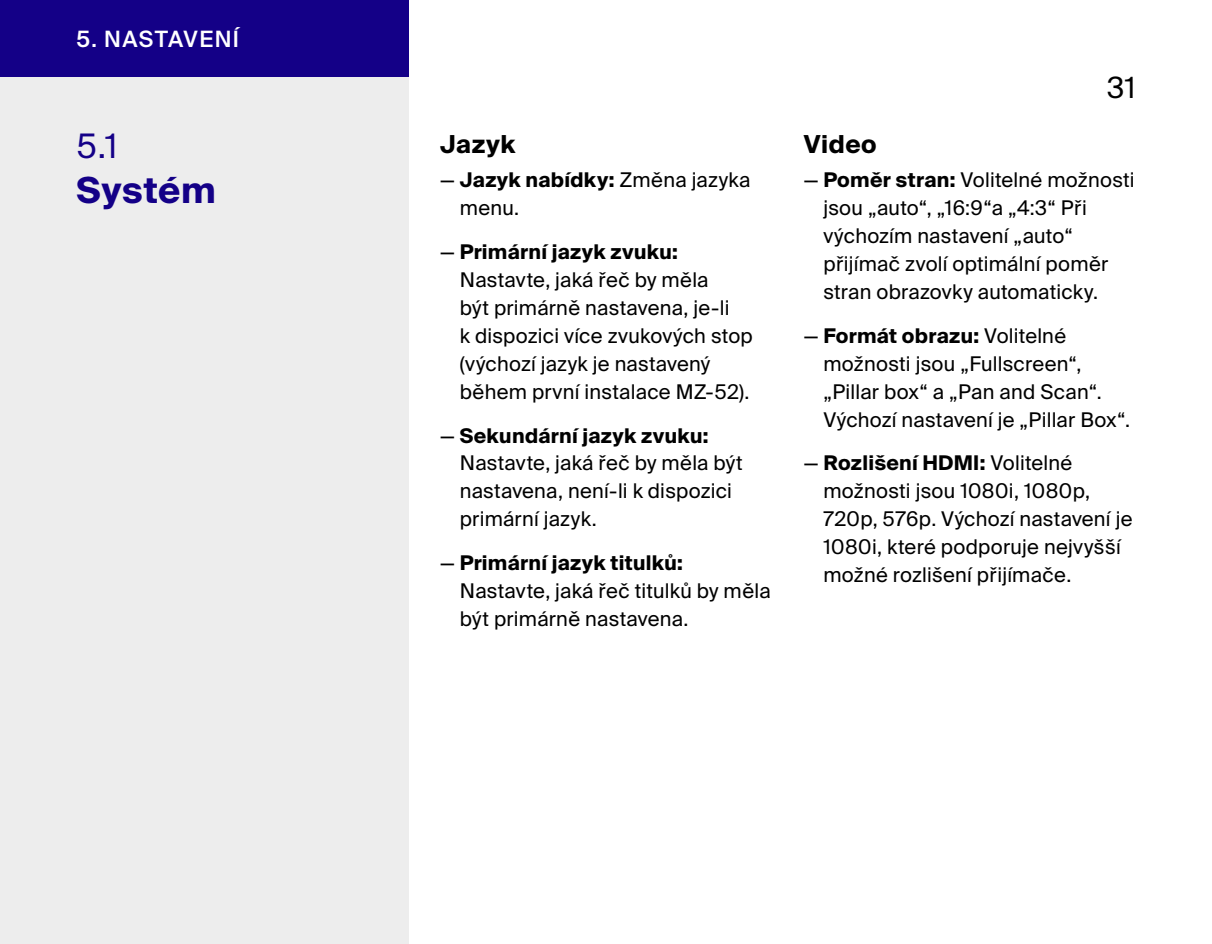
<style>
.page{position:relative;width:1212px;height:944px;background:#fff}
.page>*{position:absolute;margin:0;border:0;box-sizing:border-box;transform-origin:0 0}
.t1{font:700 36px "Suisse Intl";letter-spacing:.015em;color:#140087}
.t2{font:33.75px "Suisse Intl";color:#140087}
.t3{font:29.25px "Suisse Intl";color:#000}
.t4{font:700 24.75px "Suisse Intl";letter-spacing:.025em;color:#000}
.t5{font:500 22.5px "Suisse Intl";letter-spacing:.065em;color:#fff}
.t6{font:20.25px/27.9px "Suisse Intl";letter-spacing:.01em;color:#000}
.s1{font-weight:700}
</style>
<div class="page">
<div style="left:0;top:0;width:408px;height:944px;background:#ededed"></div>
<div style="left:0;top:0;width:408px;height:77px;background:#140087"></div>
<p class="t5" style="left:77px;top:26px;width:164px">5. NASTAVENÍ</p>
<h2 class="t2" style="left:77px;top:127px;width:43px">5.1</h2>
<h1 class="t1" style="left:77px;top:170px;width:141px">Systém</h1>
<p class="t4" style="left:440px;top:130px;width:77px">Jazyk</p>
<p class="t6" style="left:460px;top:166px;width:292px;text-indent:-20px">— <span class="s1">Jazyk nabídky:</span> Změna jazyka menu.</p>
<p class="t6" style="left:460px;top:238px;width:295px;text-indent:-20px">— <span class="s1">Primární jazyk zvuku:<br></span>Nastavte, jaká řeč by měla<br>být primárně nastavena, je-li<br>k dispozici více zvukových stop (výchozí jazyk je nastavený během první instalace MZ-52).</p>
<p class="t6" style="left:460px;top:422px;width:285px;text-indent:-20px">— <span class="s1">Sekundární jazyk zvuku:<br></span>Nastavte, jaká řeč by měla být nastavena, není-li k dispozici primární jazyk.</p>
<p class="t6" style="left:460px;top:549px;width:312px;text-indent:-20px">— <span class="s1">Primární jazyk titulků:<br></span>Nastavte, jaká řeč titulků by měla být primárně nastavena.</p>
<h3 class="t3" style="left:1107px;top:71px;width:30px">31</h3>
<p class="t4" style="left:804px;top:130px;width:74px">Video</p>
<p class="t6" style="left:823px;top:166px;width:313px;text-indent:-20px">— <span class="s1">Poměr stran:</span> Volitelné možnosti jsou „auto“, „16:9“a „4:3“ Při výchozím nastavení „auto“ přijímač zvolí optimální poměr stran obrazovky automaticky.</p>
<p class="t6" style="left:823px;top:322px;width:308px;text-indent:-20px">— <span class="s1">Formát obrazu:</span> Volitelné možnosti jsou „Fullscreen“, „Pillar box“ a „Pan and Scan“.<br>Výchozí nastavení je „Pillar Box“.</p>
<p class="t6" style="left:823px;top:449px;width:311px;text-indent:-20px">— <span class="s1">Rozlišení HDMI:</span> Volitelné možnosti jsou 1080i, 1080p,<br>720p, 576p. Výchozí nastavení je<br>1080i, které podporuje nejvyšší možné rozlišení přijímače.</p>
</div>
